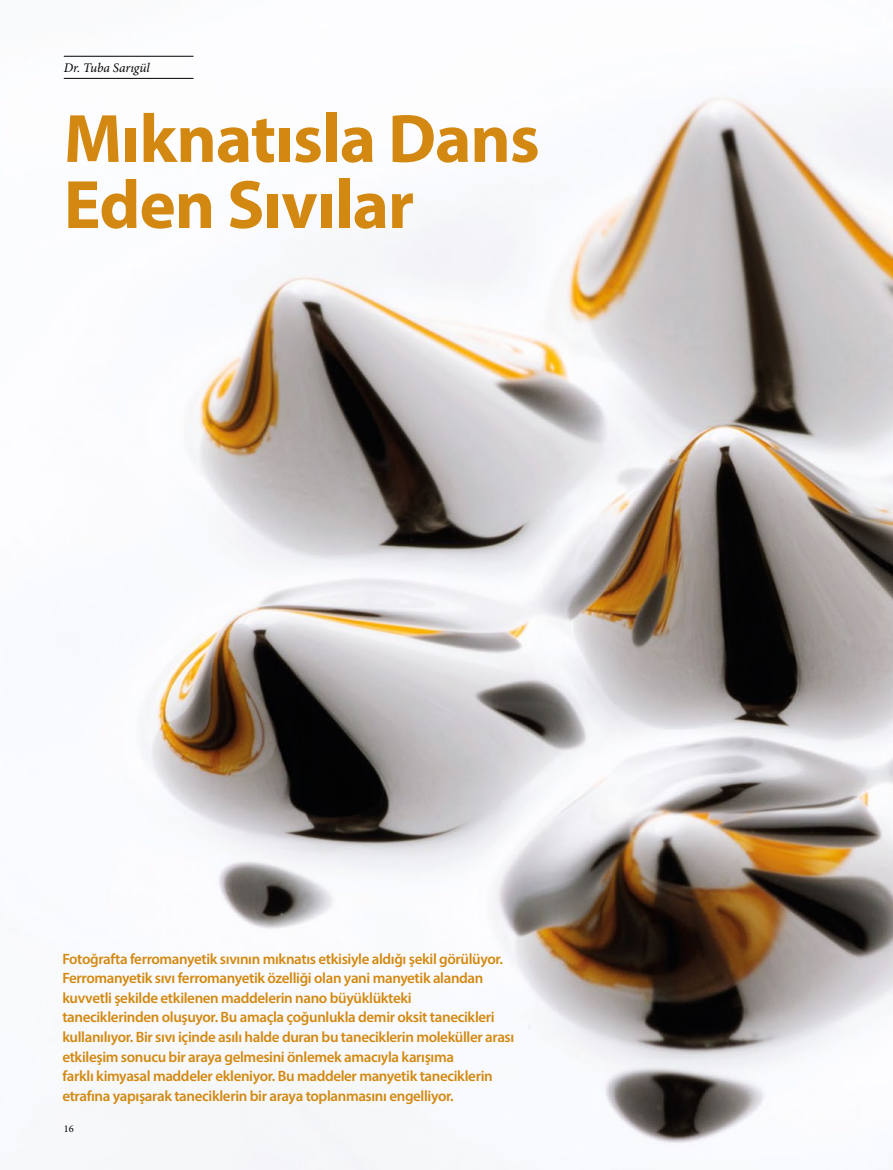
<style>
.page{position:relative;width:893px;height:1170px;background:#fff}
.page>*{position:absolute;margin:0;border:0;box-sizing:border-box;transform-origin:0 0}
.t1{font:700 69px/66px "Myriad Pro";letter-spacing:-.015em;color:#d38911}
.t2{font:600 15px/19.5px "Myriad Pro";letter-spacing:-.025em;color:#d38911}
.t3{font:italic 13.2px "Minion Pro";letter-spacing:-.005em;color:#000}
.t4{font:10.35px "Minion Pro";color:#000}
</style>
<div class="page">
<img style="left:63px;top:55px;width:829px;height:1114px">
<hr style="left:64px;top:78px;width:129px;height:1px;background:#000">
<hr style="left:64px;top:56px;width:129px;height:1px;background:#000">
<p class="t3" style="left:64px;top:58px;width:87px">Dr. Tuba Sarıgül</p>
<h1 class="t1" style="left:64px;top:103px;width:477px">Mıknatısla Dans<br>Eden Sıvılar</h1>
<p class="t2" style="left:62px;top:948px;width:453px">Fotoğrafta ferromanyetik sıvının mıknatıs etkisiyle aldığı şekil görülüyor.<br>Ferromanyetik sıvı ferromanyetik özelliği olan yani manyetik alandan kuvvetli şekilde etkilenen maddelerin nano büyüklükteki<br>taneciklerinden oluşuyor. Bu amaçla çoğunlukla demir oksit tanecikleri kullanılıyor. Bir sıvı içinde asılı halde duran bu taneciklerin moleküller arası etkileşim sonucu bir araya gelmesini önlemek amacıyla karışıma<br>farklı kimyasal maddeler ekleniyor. Bu maddeler manyetik taneciklerin etrafına yapışarak taneciklerin bir araya toplanmasını engelliyor.</p>
<p class="t4" style="left:64px;top:1121px;width:11px">16</p>
</div>
